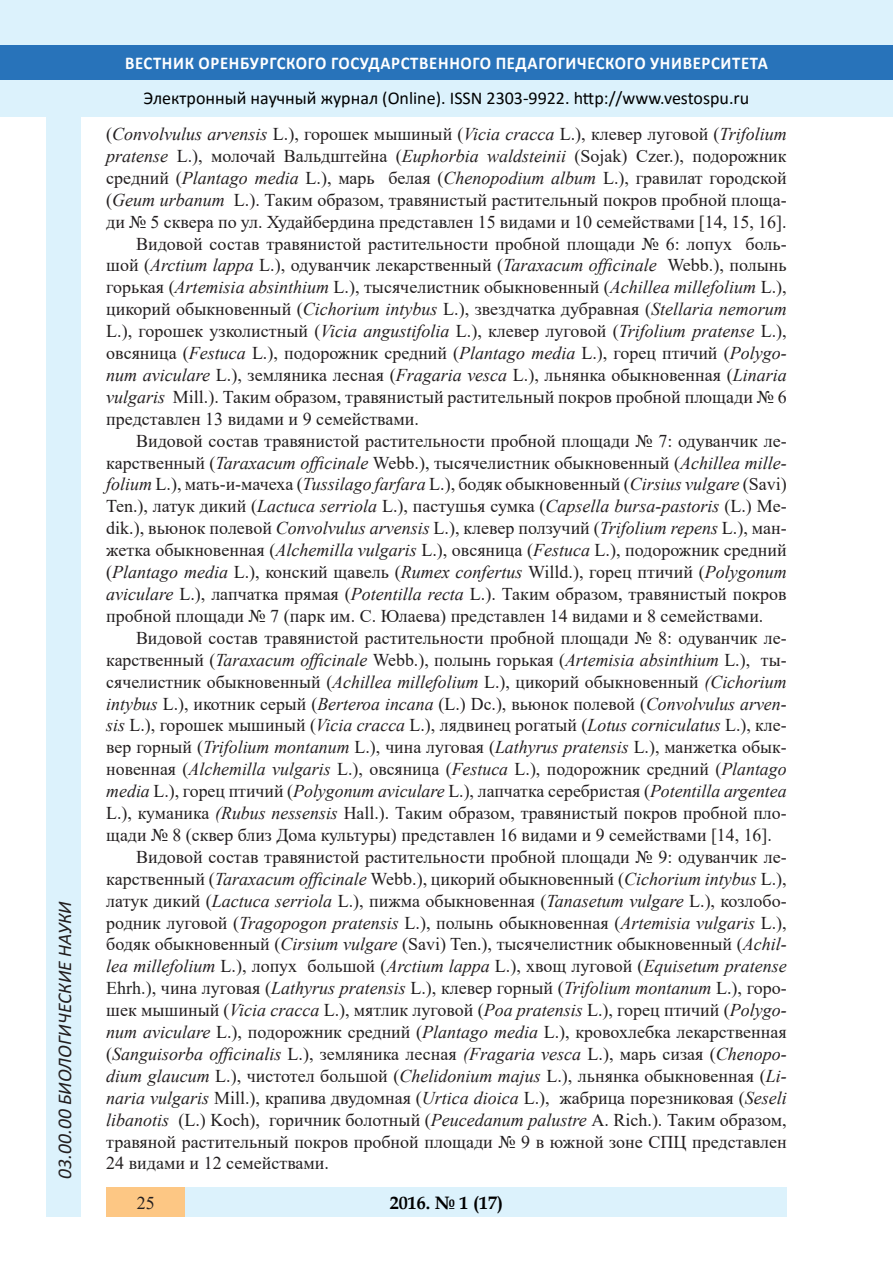
<style>
.page{position:relative;width:893px;height:1263px;background:#fff}
.page>*{position:absolute;margin:0;border:0;box-sizing:border-box;transform-origin:0 0}
.t1{font:italic 19.5px "Calibri";color:#231f20}
.Стиль2{font:18px/21.9px "Times New Roman";color:#231f20;text-align:justify}
.t2{font:18px "Calibri";color:#000}
.t3{font:700 18px "Calibri";letter-spacing:.04em;color:#fff;scale:.93 1}
.t4{font:700 18px "Book Antiqua";color:#000}
.s1{font-style:italic}
.s2{font-style:italic;color:#222}
.s3{color:#222}
</style>
<div class="page">
<div style="left:0;top:0;width:893px;height:116px;background:#dcf2fc"></div>
<div style="left:0;top:45px;width:893px;height:34px;background:#2873ba"></div>
<div style="left:47px;top:116px;width:34px;height:1101px;background:#dcf2fc"></div>
<div style="left:106px;top:1188px;width:681px;height:29px;background:#dcf2fc"></div>
<div style="left:106px;top:1188px;width:79px;height:29px;background:#fdc784"></div>
<p class="t1" style="left:51px;top:1179px;width:279px;rotate:-90deg">03.00.00 БИОЛОГИЧЕСКИЕ НАУКИ</p>
<p class="t3" style="left:125px;top:50px;width:693px">ВЕСТНИК ОРЕНБУРГСКОГО ГОСУДАРСТВЕННОГО ПЕДАГОГИЧЕСКОГО УНИВЕРСИТЕТА</p>
<p class="t2" style="left:144px;top:85px;width:607px">Электронный научный журнал (Online). ISSN 2303-9922. http://www.vestospu.ru</p>
<p class="Стиль2" style="left:106px;top:123px;width:682px">(<span class="s1">Convolvulus arvensis</span> L.), горошек мышиный (<span class="s1">Vicia cracca</span> L.), клевер луговой (<span class="s1">Trifolium pratense</span> L.), молочай Вальдштейна (<span class="s1">Euphorbia waldsteinii</span> (Sojak) Czer.), подорожник средний (<span class="s1">Plantago media</span> L.), марь белая (<span class="s1">Chenopodium album</span> L.), гравилат городской (<span class="s1">Geum urbanum</span> L.). Таким образом, травянистый растительный покров пробной площа&shy;ди № 5 сквера по ул. Худайбердина представлен 15 видами и 10 семействами [14, 15, 16].</p>
<p class="Стиль2" style="left:106px;top:232px;width:682px;text-indent:30px">Видовой состав травянистой растительности пробной площади № 6: лопух боль&shy;шой (<span class="s1">Arctium lappa</span> L.), одуванчик лекарственный (<span class="s1">Taraxaсum officinale</span> Webb.), полынь горькая (<span class="s1">Artemisia absinthium</span> L.), тысячелистник обыкновенный (<span class="s1">Achillea millefolium</span> L.), цикорий обыкновенный (<span class="s1">Cichorium intybus</span> L.), звездчатка дубравная (<span class="s1">Stellaria nemorum </span>L.), горошек узколистный (<span class="s1">Vicia angustifolia</span> L.), клевер луговой (<span class="s1">Trifolium pratense</span> L.), овсяница (<span class="s1">Festuca</span> L.), подорожник средний (<span class="s1">Plantago media</span> L.), горец птичий (<span class="s1">Polygo&shy;num aviculare</span> L.), земляника лесная (<span class="s1">Fragaria vesca</span> L.), льнянка обыкновенная (<span class="s1">Linaria vulgaris</span> Mill.). Таким образом, травянистый растительный покров пробной площади № 6 представлен 13 видами и 9 семействами.</p>
<p class="Стиль2" style="left:106px;top:429px;width:682px;text-indent:30px">Видовой состав травянистой растительности пробной площади № 7: одуванчик ле&shy;карственный (<span class="s1">Taraxaсum officinale</span> Webb.), тысячелистник обыкновенный (<span class="s1">Achillea mille&shy;folium</span> L.), мать-и-мачеха (<span class="s1">Tussilago farfara</span> L.), бодяк обыкновенный (<span class="s1">Cirsius vulgare</span> (Savi)<br>Ten.), латук дикий (<span class="s1">Lactuca serriola</span> L.), пастушья сумка (<span class="s1">Capsella bursa-pastoris</span> (L.) Me&shy;dik.), вьюнок полевой <span class="s1">Convolvulus arvensis</span> L.), клевер ползучий (<span class="s1">Trifolium repens</span> L.), ман&shy;жетка обыкновенная (<span class="s1">Alchemilla vulgaris</span> L.), овсяница (<span class="s1">Festuca</span> L.), подорожник средний (<span class="s1">Plantago media</span> L.), конский щавель (<span class="s1">Rumex confertus</span> Willd.), горец птичий (<span class="s1">Polygonum aviculare</span> L.), лапчатка прямая (<span class="s1">Potentilla recta</span> L.). Таким образом, травянистый покров пробной площади № 7 (парк им. С. Юлаева) представлен 14 видами и 8 семействами.</p>
<p class="Стиль2" style="left:106px;top:626px;width:682px;text-indent:30px">Видовой состав травянистой растительности пробной площади № 8: одуванчик ле&shy;карственный (<span class="s1">Taraxaсum officinale</span> Webb.), полынь горькая (<span class="s1">Artemisia absinthium</span> L.), ты&shy;сячелистник обыкновенный (<span class="s1">Achillea millefolium</span> L.), цикорий обыкновенный <span class="s1">(Cichorium intybus</span> L.), икотник серый (<span class="s1">Berteroa incana</span> (L.) Dс.), вьюнок полевой (<span class="s1">Convolvulus arven&shy;sis</span> L.), горошек мышиный (<span class="s1">Vicia cracca</span> L.), лядвинец рогатый (<span class="s1">Lotus corniculatus</span> L.), кле&shy;вер горный (<span class="s1">Trifolium montanum</span> L.), чина луговая (<span class="s1">Lathyrus pratensis</span> L.), манжетка обык&shy;новенная (<span class="s1">Alchemilla vulgaris</span> L.), овсяница (<span class="s1">Festuca</span> L.), подорожник средний (<span class="s1">Plantago media</span> L.), горец птичий (<span class="s1">Polygonum aviculare</span> L.), лапчатка серебристая (<span class="s1">Potentilla argentea </span>L.), куманика <span class="s1">(Rubus nessensis</span> Hall.). Таким образом, травянистый покров пробной пло&shy;щади № 8 (сквер близ Дома культуры) представлен 16 видами и 9 семействами [14, 16].</p>
<p class="Стиль2" style="left:106px;top:845px;width:682px;text-indent:30px">Видовой состав травянистой растительности пробной площади № 9: одуванчик ле&shy;карственный (<span class="s1">Taraxaсum officinale</span> Webb.), цикорий обыкновенный (<span class="s1">Cichorium intybus</span> L.), латук дикий (<span class="s1">Lactuca serriola</span> L.), пижма обыкновенная (<span class="s1">Tanasetum vulgare</span> L.), козлобо&shy;родник луговой (<span class="s1">Tragopogon pratensis</span> L.), полынь обыкновенная (<span class="s1">Artemisia vulgaris</span> L.), бодяк обыкновенный (<span class="s1">Cirsium vulgare</span> (Savi) Ten.), тысячелистник обыкновенный (<span class="s1">Achil&shy;lea millefolium</span> L.), лопух большой (<span class="s1">Arctium lappa</span> L.), хвощ луговой (<span class="s1">Equisetum</span> <span class="s2">pratense </span><span class="s3">Ehrh.)</span>, чина луговая (<span class="s1">Lathyrus pratensis</span> L.), клевер горный (<span class="s1">Trifolium montanum</span> L.), горо&shy;шек мышиный (<span class="s1">Vicia cracca</span> L.), мятлик луговой (<span class="s1">Poa pratensis</span> L.), горец птичий (<span class="s1">Polygo&shy;num aviculare</span> L.), подорожник средний (<span class="s1">Plantago media</span> L.), кровохлебка лекарственная (<span class="s1">Sanguisorba officinalis</span> L.), земляника лесная <span class="s1">(Fragaria vesca</span> L.), марь сизая (<span class="s1">Chenopo&shy;dium glaucum</span> L.), чистотел большой (<span class="s1">Chelidonium majus</span> L.), льнянка обыкновенная (<span class="s1">Li&shy;naria vulgaris</span> Mill.), крапива двудомная (<span class="s1">Urtica dioica</span> L.), жабрица порезниковая (<span class="s1">Seseli libanotis</span> (L.) Koch), горичник болотный (<span class="s1">Peucedanum palustre</span> A. Rich.). Таким образом, травяной растительный покров пробной площади № 9 в южной зоне СПЦ представлен 24 видами и 12 семействами.</p>
<p class="Стиль2" style="left:137px;top:1191px;width:19px">25</p>
<p class="t4" style="left:390px;top:1190px;width:115px">2016. № 1 (17)</p>
</div>
